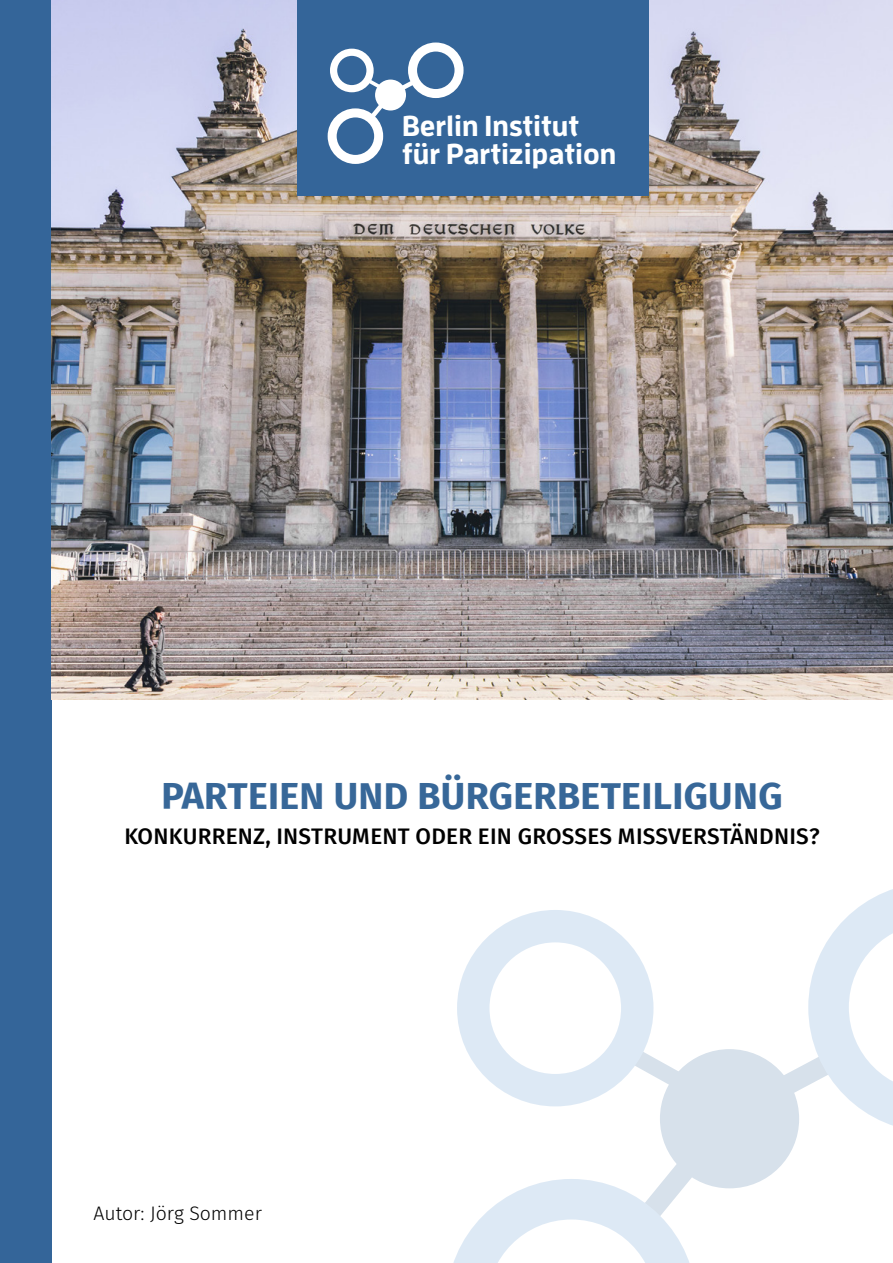
<style>
.page{position:relative;width:893px;height:1263px;background:#fff}
.page>*{position:absolute;margin:0;border:0;box-sizing:border-box;transform-origin:0 0}
.t1{font:700 37.5px "Fira Sans";letter-spacing:.01em;color:#376798}
.t2{font:700 28.65px/28.7px "Enzo Offc";color:#fff}
.t3{font:500 22.5px "Fira Sans";letter-spacing:.01em;color:#000}
.t4{font:300 19.5px "Fira Sans";color:#000}
</style>
<div class="page">
<div style="left:0;top:0;width:51px;height:1263px;background:#346599"></div>
<svg style="left:453px;top:889px;width:440px;height:374px"></svg>
<img style="left:51px;top:0;width:842px;height:699px">
<div style="left:297px;top:0;width:351px;height:196px;background:#346599"></div>
<svg style="left:328px;top:43px;width:136px;height:121px"></svg>
<p class="t2" style="left:402px;top:111px;width:216px">Berlin Institut für Partizipation</p>
<h1 class="t1" style="left:161px;top:764px;width:622px">PARTEIEN UND BÜRGERBETEILIGUNG</h1>
<p class="t3" style="left:125px;top:818px;width:697px">KONKURRENZ, INSTRUMENT ODER EIN GROSSES MISSVERSTÄNDNIS?</p>
<p class="t4" style="left:94px;top:1200px;width:170px">Autor: Jörg Sommer</p>
</div>
